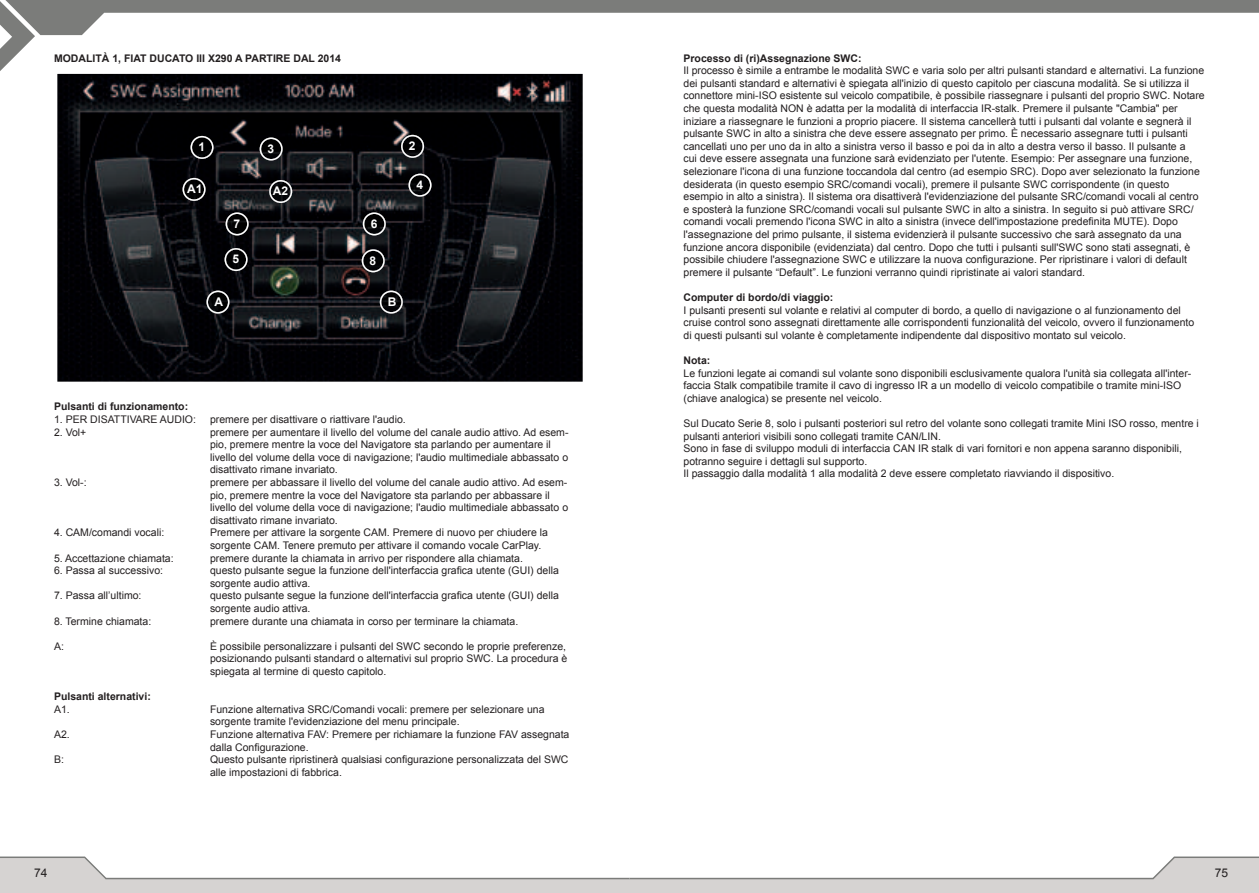
<style>
.page{position:relative;width:1259px;height:893px;background:#fff}
.page>*{position:absolute;margin:0;border:0;box-sizing:border-box;transform-origin:0 0}
.t1{font:700 12px "Arial";color:#fff}
.t2{font:12px "Arial";color:#231f20}
.t3{font:10.5px/12.6px "Arial";color:#231f20}
.t4{font:700 10.5px "Arial";color:#231f20}
</style>
<div class="page">
<div style="left:0;top:880px;width:1259px;height:13px;background:#d6d3d2"></div>
<svg style="left:0;top:856px;width:1259px;height:24px"></svg>
<svg style="left:0;top:0;width:1259px;height:71px"></svg>
<img style="left:57px;top:74px;width:526px;height:308px">
<img style="left:190px;top:136px;width:23px;height:23px">
<img style="left:191px;top:137px;width:22px;height:21px">
<div style="left:190px;top:136px;width:23px;height:23px;border:2px solid #fff;border-radius:50%"></div>
<img style="left:408px;top:174px;width:23px;height:23px">
<img style="left:409px;top:174px;width:22px;height:22px">
<div style="left:408px;top:174px;width:23px;height:23px;border:2px solid #fff;border-radius:50%"></div>
<img style="left:225px;top:248px;width:22px;height:23px">
<img style="left:225px;top:249px;width:22px;height:21px">
<div style="left:225px;top:248px;width:22px;height:23px;border:2px solid #fff;border-radius:50%"></div>
<img style="left:363px;top:212px;width:23px;height:23px">
<img style="left:363px;top:213px;width:22px;height:22px">
<div style="left:363px;top:212px;width:23px;height:23px;border:2px solid #fff;border-radius:50%"></div>
<img style="left:282px;top:138px;width:1px;height:22px">
<img style="left:260px;top:138px;width:22px;height:22px">
<div style="left:260px;top:138px;width:23px;height:22px;border:2px solid #fff;border-radius:50%"></div>
<img style="left:206px;top:291px;width:23px;height:23px">
<img style="left:207px;top:291px;width:22px;height:22px">
<div style="left:206px;top:291px;width:23px;height:23px;border:2px solid #fff;border-radius:50%"></div>
<img style="left:183px;top:178px;width:22px;height:23px">
<img style="left:183px;top:179px;width:22px;height:21px">
<div style="left:183px;top:178px;width:22px;height:23px;border:2px solid #fff;border-radius:50%"></div>
<img style="left:269px;top:180px;width:23px;height:23px">
<img style="left:270px;top:181px;width:21px;height:21px">
<div style="left:269px;top:180px;width:23px;height:23px;border:2px solid #fff;border-radius:50%"></div>
<img style="left:380px;top:291px;width:23px;height:23px">
<img style="left:380px;top:291px;width:22px;height:22px">
<div style="left:380px;top:291px;width:23px;height:23px;border:2px solid #fff;border-radius:50%"></div>
<img style="left:401px;top:135px;width:23px;height:23px">
<img style="left:402px;top:136px;width:21px;height:21px">
<div style="left:401px;top:135px;width:23px;height:23px;border:2px solid #fff;border-radius:50%"></div>
<img style="left:226px;top:212px;width:23px;height:23px">
<img style="left:226px;top:213px;width:22px;height:22px">
<div style="left:226px;top:212px;width:23px;height:23px;border:2px solid #fff;border-radius:50%"></div>
<img style="left:362px;top:249px;width:23px;height:23px">
<img style="left:362px;top:250px;width:22px;height:22px">
<div style="left:362px;top:249px;width:23px;height:23px;border:2px solid #fff;border-radius:50%"></div>
<p class="t4" style="left:54px;top:54px;width:289px">MODALITÀ 1, FIAT DUCATO III X290 A PARTIRE DAL 2014</p>
<p class="t1" style="left:198px;top:143px;width:8px">1</p>
<p class="t1" style="left:267px;top:144px;width:8px">3</p>
<p class="t1" style="left:409px;top:141px;width:8px">2</p>
<p class="t1" style="left:187px;top:185px;width:17px">A1</p>
<p class="t1" style="left:273px;top:187px;width:17px">A2</p>
<p class="t1" style="left:416px;top:180px;width:8px">4</p>
<p class="t1" style="left:233px;top:219px;width:8px">7</p>
<p class="t1" style="left:371px;top:219px;width:8px">6</p>
<p class="t1" style="left:232px;top:255px;width:8px">5</p>
<p class="t1" style="left:369px;top:256px;width:8px">8</p>
<p class="t1" style="left:214px;top:297px;width:10px">A</p>
<p class="t1" style="left:388px;top:297px;width:10px">B</p>
<p class="t4" style="left:54px;top:403px;width:136px">Pulsanti di funzionamento:</p>
<p class="t3" style="left:54px;top:413px;width:143px">1. PER DISATTIVARE AUDIO:</p>
<p class="t3" style="left:210px;top:413px;width:197px">premere per disattivare o riattivare l'audio.</p>
<p class="t3" style="left:54px;top:426px;width:34px">2. Vol+</p>
<p class="t3" style="left:210px;top:426px;width:360px">premere per aumentare il livello del volume del canale audio attivo. Ad esem&shy;pio, premere mentre la voce del Navigatore sta parlando per aumentare il livello del volume della voce di navigazione; l'audio multimediale abbassato o disattivato rimane invariato.</p>
<p class="t3" style="left:54px;top:476px;width:34px">3. Vol-:</p>
<p class="t3" style="left:210px;top:476px;width:359px">premere per abbassare il livello del volume del canale audio attivo. Ad esem&shy;pio, premere mentre la voce del Navigatore sta parlando per abbassare il livello del volume della voce di navigazione; l'audio multimediale abbassato o disattivato rimane invariato.</p>
<p class="t3" style="left:54px;top:527px;width:112px">4. CAM/comandi vocali:</p>
<p class="t3" style="left:210px;top:527px;width:339px">Premere per attivare la sorgente CAM. Premere di nuovo per chiudere la sorgente CAM. Tenere premuto per attivare il comando vocale CarPlay.</p>
<p class="t3" style="left:54px;top:552px;width:121px">5. Accettazione chiamata:</p>
<p class="t3" style="left:210px;top:552px;width:314px">premere durante la chiamata in arrivo per rispondere alla chiamata.</p>
<p class="t3" style="left:54px;top:564px;width:111px">6. Passa al successivo:</p>
<p class="t3" style="left:210px;top:564px;width:350px">questo pulsante segue la funzione dell'interfaccia grafica utente (GUI) della sorgente audio attiva.</p>
<p class="t3" style="left:54px;top:590px;width:89px">7. Passa all’ultimo:</p>
<p class="t3" style="left:210px;top:590px;width:350px">questo pulsante segue la funzione dell'interfaccia grafica utente (GUI) della sorgente audio attiva.</p>
<p class="t3" style="left:54px;top:615px;width:99px">8. Termine chiamata:</p>
<p class="t3" style="left:210px;top:615px;width:310px">premere durante una chiamata in corso per terminare la chiamata.</p>
<p class="t3" style="left:54px;top:640px;width:11px">A:</p>
<p class="t3" style="left:210px;top:640px;width:359px;text-align:justify">È possibile personalizzare i pulsanti del SWC secondo le proprie preferenze, posizionando pulsanti standard o alternativi sul proprio SWC. La procedura è spiegata al termine di questo capitolo.</p>
<p class="t4" style="left:54px;top:693px;width:98px">Pulsanti alternativi:</p>
<p class="t3" style="left:54px;top:703px;width:17px">A1.</p>
<p class="t3" style="left:210px;top:703px;width:336px">Funzione alternativa SRC/Comandi vocali: premere per selezionare una sorgente tramite l'evidenziazione del menu principale.</p>
<p class="t3" style="left:54px;top:728px;width:17px">A2.</p>
<p class="t3" style="left:210px;top:728px;width:361px">Funzione alternativa FAV: Premere per richiamare la funzione FAV assegnata dalla Configurazione.</p>
<p class="t3" style="left:54px;top:753px;width:11px">B:</p>
<p class="t3" style="left:210px;top:753px;width:360px">Questo pulsante ripristinerà qualsiasi configurazione personalizzata del SWC alle impostazioni di fabbrica.</p>
<p class="t4" style="left:683px;top:54px;width:179px">Processo di (ri)Assegnazione SWC:</p>
<p class="t3" style="left:683px;top:64px;width:523px">Il processo è simile a entrambe le modalità SWC e varia solo per altri pulsanti standard e alternativi. La funzione dei pulsanti standard e alternativi è spiegata all'inizio di questo capitolo per ciascuna modalità. Se si utilizza il connettore mini-ISO esistente sul veicolo compatibile, è possibile riassegnare i pulsanti del proprio SWC. Notare che questa modalità NON è adatta per la modalità di interfaccia IR-stalk. Premere il pulsante "Cambia" per iniziare a riassegnare le funzioni a proprio piacere. Il sistema cancellerà tutti i pulsanti dal volante e segnerà il pulsante SWC in alto a sinistra che deve essere assegnato per primo. È necessario assegnare tutti i pulsanti cancellati uno per uno da in alto a sinistra verso il basso e poi da in alto a destra verso il basso. Il pulsante a<br>cui deve essere assegnata una funzione sarà evidenziato per l'utente. Esempio: Per assegnare una funzione, selezionare l'icona di una funzione toccandola dal centro (ad esempio SRC). Dopo aver selezionato la funzione desiderata (in questo esempio SRC/comandi vocali), premere il pulsante SWC corrispondente (in questo esempio in alto a sinistra). Il sistema ora disattiverà l'evidenziazione del pulsante SRC/comandi vocali al centro e sposterà la funzione SRC/comandi vocali sul pulsante SWC in alto a sinistra. In seguito si può attivare SRC/ comandi vocali premendo l'icona SWC in alto a sinistra (invece dell'impostazione predefinita MUTE). Dopo l'assegnazione del primo pulsante, il sistema evidenzierà il pulsante successivo che sarà assegnato da una funzione ancora disponibile (evidenziata) dal centro. Dopo che tutti i pulsanti sull'SWC sono stati assegnati, è possibile chiudere l'assegnazione SWC e utilizzare la nuova configurazione. Per ripristinare i valori di default premere il pulsante “Default”. Le funzioni verranno quindi ripristinate ai valori standard.</p>
<p class="t4" style="left:683px;top:293px;width:151px">Computer di bordo/di viaggio:</p>
<p class="t3" style="left:683px;top:304px;width:512px">I pulsanti presenti sul volante e relativi al computer di bordo, a quello di navigazione o al funzionamento del cruise control sono assegnati direttamente alle corrispondenti funzionalità del veicolo, ovvero il funzionamento di questi pulsanti sul volante è completamente indipendente dal dispositivo montato sul veicolo.</p>
<p class="t4" style="left:683px;top:356px;width:28px">Nota:</p>
<p class="t3" style="left:683px;top:367px;width:509px">Le funzioni legate ai comandi sul volante sono disponibili esclusivamente qualora l'unità sia collegata all'inter&shy;faccia Stalk compatibile tramite il cavo di ingresso IR a un modello di veicolo compatibile o tramite mini-ISO (chiave analogica) se presente nel veicolo.</p>
<p class="t3" style="left:683px;top:417px;width:517px">Sul Ducato Serie 8, solo i pulsanti posteriori sul retro del volante sono collegati tramite Mini ISO rosso, mentre i pulsanti anteriori visibili sono collegati tramite CAN/LIN.<br>Sono in fase di sviluppo moduli di interfaccia CAN IR stalk di vari fornitori e non appena saranno disponibili, potranno seguire i dettagli sul supporto.<br>Il passaggio dalla modalità 1 alla modalità 2 deve essere completato riavviando il dispositivo.</p>
<p class="t2" style="left:34px;top:865px;width:15px">74</p>
<p class="t2" style="left:1214px;top:865px;width:15px">75</p>
</div>
